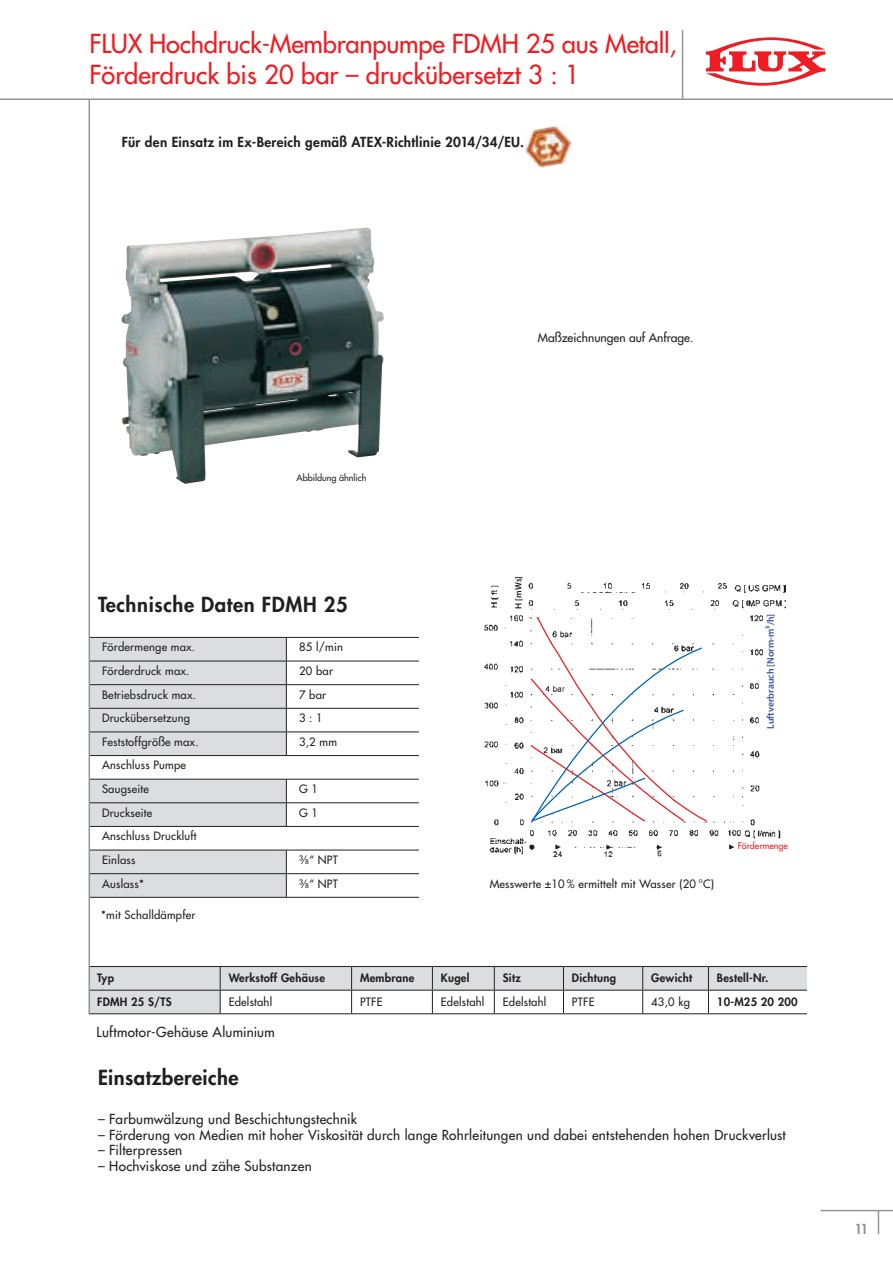
<style>
.page{position:relative;width:893px;height:1263px;background:#fff}
.page>*{position:absolute;margin:0;border:0;box-sizing:border-box;transform-origin:0 0}
.t1{font:500 25.5px/31.5px "Futura Std";letter-spacing:-.01em;color:#ee1d23}
.t2{font:800 20.25px "Futura Std";letter-spacing:.03em;color:#231f20}
.t3{font:500 13.5px "Futura Std";letter-spacing:.02em;color:#231f20}
.t4{font:800 13.5px "Futura Std";letter-spacing:.02em;color:#231f20}
.t5{font:800 13.5px "Futura Std";color:#939598}
.t6{font:500 12px "Futura Std";color:#231f20}
.t7{font:500 11.25px/23.7px "Futura Std";letter-spacing:.02em;color:#231f20}
.t8{font:800 11.25px "Futura Std";letter-spacing:.02em;color:#231f20}
.t9{font:600 9.75px "Myriad Pro";color:#3853a3}
.t10{font:500 9px "Futura Std";color:#231f20}
.t11{font:500 9px "Futura Std";color:#ee1d23}
.t12{font:600 9px "Myriad Pro";color:#231f20}
.s1{font-size:6.45px}
</style>
<div class="page">
<hr style="left:0;top:98px;width:893px;height:2px;background:#939598">
<svg style="left:706px;top:37px;width:119px;height:49px"></svg>
<svg style="left:878px;top:1211px;width:1px;height:23px"></svg>
<hr style="left:821px;top:1210px;width:72px;height:1px;background:#939598">
<hr style="left:89px;top:637px;width:330px;height:1px;background:#231f20">
<hr style="left:89px;top:661px;width:330px;height:1px;background:#231f20">
<hr style="left:89px;top:684px;width:330px;height:1px;background:#231f20">
<hr style="left:89px;top:708px;width:330px;height:1px;background:#231f20">
<hr style="left:89px;top:731px;width:330px;height:1px;background:#231f20">
<hr style="left:89px;top:755px;width:330px;height:1px;background:#231f20">
<hr style="left:89px;top:779px;width:330px;height:1px;background:#231f20">
<hr style="left:89px;top:802px;width:330px;height:1px;background:#231f20">
<hr style="left:89px;top:826px;width:330px;height:1px;background:#231f20">
<hr style="left:89px;top:850px;width:330px;height:1px;background:#231f20">
<hr style="left:89px;top:873px;width:330px;height:1px;background:#231f20">
<hr style="left:89px;top:897px;width:330px;height:1px;background:#231f20">
<svg style="left:90px;top:638px;width:197px;height:259px"></svg>
<img style="left:484px;top:582px;width:302px;height:274px">
<svg style="left:529px;top:616px;width:179px;height:207px"></svg>
<div style="left:766px;top:608px;width:11px;height:82px;background:#fff"></div>
<div style="left:511px;top:568px;width:14px;height:42px;background:#fff"></div>
<img style="left:121px;top:228px;width:263px;height:256px">
<svg style="left:90px;top:966px;width:717px;height:47px"></svg>
<hr style="left:89px;top:1013px;width:263px;height:1px;background:#231f20">
<hr style="left:352px;top:1013px;width:142px;height:1px;background:#231f20">
<hr style="left:494px;top:1013px;width:69px;height:1px;background:#231f20">
<hr style="left:563px;top:1013px;width:244px;height:1px;background:#231f20">
<div style="left:738px;top:840px;width:72px;height:19px;background:#fff"></div>
<hr style="left:682px;top:30px;width:1px;height:69px;background:#939598">
<hr style="left:89px;top:99px;width:1px;height:914px;background:#939598">
<img style="left:525px;top:126px;width:47px;height:42px">
<h1 class="t1" style="left:90px;top:30px;width:589px">FLUX Hochdruck-Membranpumpe FDMH 25 aus Metall,<br>Förderdruck bis 20 bar – druckübersetzt 3 : 1</h1>
<p class="t4" style="left:122px;top:136px;width:404px">Für den Einsatz im Ex-Bereich gemäß ATEX-Richtlinie 2014/34/EU.</p>
<p class="t10" style="left:297px;top:473px;width:71px">Abbildung ähnlich</p>
<h2 class="t2" style="left:98px;top:595px;width:251px">Technische Daten FDMH 25</h2>
<p class="t7" style="left:102px;top:636px;width:95px">Fördermenge max.</p>
<p class="t7" style="left:299px;top:636px;width:45px">85 l/min</p>
<p class="t7" style="left:102px;top:660px;width:89px">Förderdruck max.</p>
<p class="t7" style="left:299px;top:660px;width:35px">20 bar</p>
<p class="t7" style="left:102px;top:683px;width:95px">Betriebsdruck max.</p>
<p class="t7" style="left:299px;top:683px;width:29px">7 bar</p>
<p class="t7" style="left:102px;top:707px;width:90px">Druckübersetzung</p>
<p class="t7" style="left:299px;top:707px;width:25px">3 : 1</p>
<p class="t7" style="left:102px;top:731px;width:98px">Feststoffgröße max.</p>
<p class="t7" style="left:299px;top:731px;width:39px">3,2 mm</p>
<p class="t7" style="left:102px;top:754px;width:85px">Anschluss Pumpe<br>Saugseite</p>
<p class="t7" style="left:299px;top:778px;width:20px">G 1</p>
<p class="t7" style="left:102px;top:801px;width:52px">Druckseite</p>
<p class="t7" style="left:299px;top:801px;width:20px">G 1</p>
<p class="t7" style="left:102px;top:825px;width:96px">Anschluss Druckluft<br>Einlass</p>
<p class="t7" style="left:299px;top:849px;width:40px">³∕<span class="s1">8</span>“ NPT</p>
<p class="t7" style="left:102px;top:872px;width:43px">Auslass*</p>
<p class="t7" style="left:299px;top:872px;width:40px">³∕<span class="s1">8</span>“ NPT</p>
<p class="t7" style="left:101px;top:904px;width:96px">*mit Schalldämpfer</p>
<p class="t6" style="left:538px;top:332px;width:157px">Maßzeichnungen auf Anfrage.</p>
<p class="t12" style="left:513px;top:608px;width:34px;rotate:-90deg">H [mWs]</p>
<p class="t9" style="left:765px;top:729px;width:117px;rotate:-90deg">Luftverbrauch [Norm-m³/h]</p>
<p class="t7" style="left:490px;top:872px;width:226px">Messwerte ±10 % ermittelt mit Wasser (20 °C)</p>
<p class="t11" style="left:738px;top:842px;width:52px">Fördermenge</p>
<p class="t8" style="left:97px;top:973px;width:18px">Typ</p>
<p class="t8" style="left:229px;top:973px;width:98px">Werkstoff Gehäuse</p>
<p class="t8" style="left:360px;top:973px;width:56px">Membrane</p>
<p class="t8" style="left:441px;top:973px;width:30px">Kugel</p>
<p class="t8" style="left:503px;top:973px;width:19px">Sitz</p>
<p class="t8" style="left:572px;top:973px;width:45px">Dichtung</p>
<p class="t8" style="left:651px;top:973px;width:42px">Gewicht</p>
<p class="t8" style="left:717px;top:973px;width:53px">Bestell-Nr.</p>
<p class="t8" style="left:97px;top:996px;width:76px">FDMH 25 S/TS</p>
<p class="t7" style="left:229px;top:990px;width:45px">Edelstahl</p>
<p class="t7" style="left:360px;top:990px;width:24px">PTFE</p>
<p class="t7" style="left:441px;top:990px;width:45px">Edelstahl</p>
<p class="t7" style="left:503px;top:990px;width:45px">Edelstahl</p>
<p class="t7" style="left:572px;top:990px;width:24px">PTFE</p>
<p class="t7" style="left:651px;top:990px;width:40px">43,0 kg</p>
<p class="t8" style="left:717px;top:996px;width:82px">10-M25 20 200</p>
<p class="t3" style="left:97px;top:1026px;width:180px">Luftmotor-Gehäuse Aluminium</p>
<h2 class="t2" style="left:98px;top:1068px;width:142px">Einsatzbereiche</h2>
<p class="t3" style="left:98px;top:1112px;width:260px">– Farbumwälzung und Beschichtungstechnik</p>
<p class="t3" style="left:98px;top:1128px;width:689px">– Förderung von Medien mit hoher Viskosität durch lange Rohrleitungen und dabei entstehenden hohen Druckverlust</p>
<p class="t3" style="left:98px;top:1144px;width:86px">– Filterpressen</p>
<p class="t3" style="left:98px;top:1160px;width:215px">– Hochviskose und zähe Substanzen</p>
<p class="t5" style="left:854px;top:1223px;width:15px">11</p>
</div>
